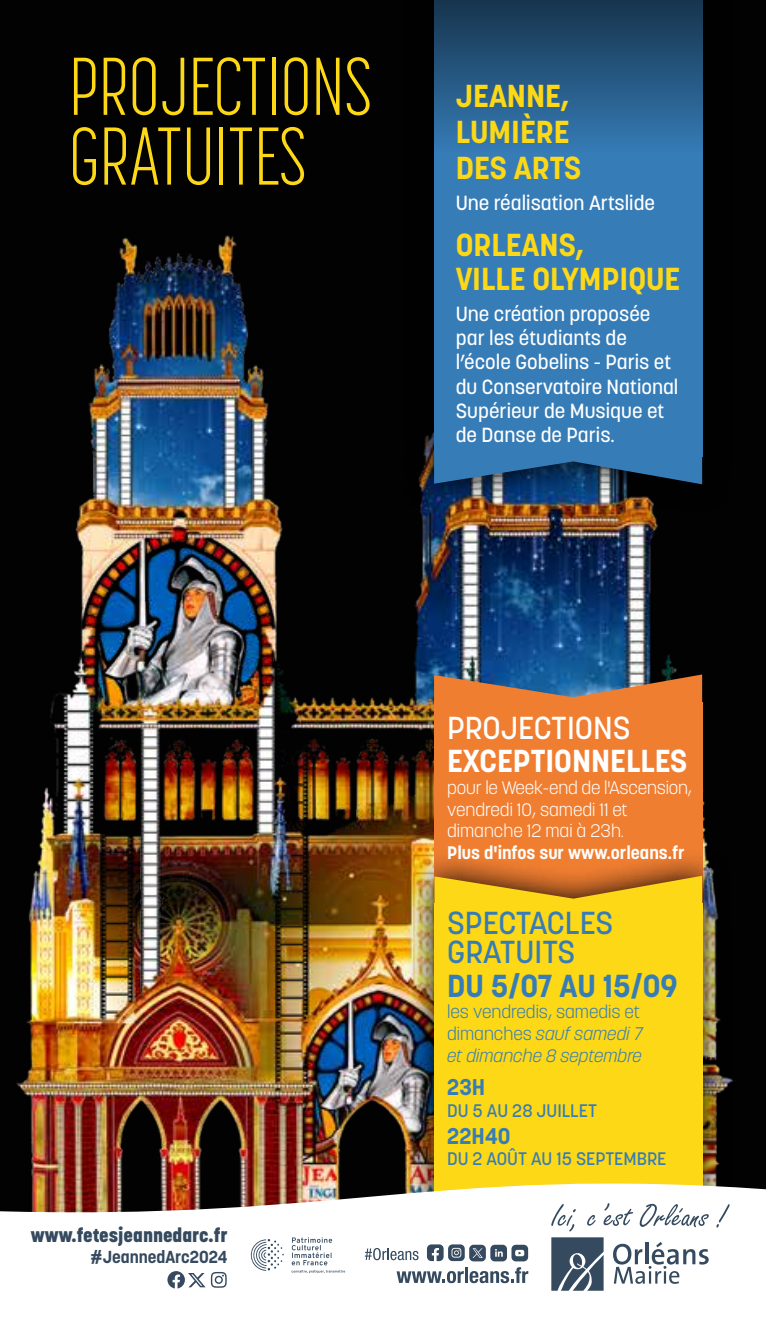
<style>
.page{position:relative;width:766px;height:1340px;background:#fff}
.page>*{position:absolute;margin:0;border:0;box-sizing:border-box;transform-origin:0 0}
.t1{font:300 81px/69.8px "Korolev Compressed";color:#fdd816}
.t2{font:700 31.5px/36px "Korolev";color:#fdd816}
.t3{font:500 31.5px/28.8px "Korolev";color:#367cb7}
.t4{font:700 31.5px "Korolev";color:#fff}
.t5{font:700 31.5px "Korolev";color:#367cb7}
.t6{font:500 31.5px "Korolev";color:#fff}
.t7{font:700 22.5px "Korolev";color:#367cb7}
.t8{font:500 20.25px/24.3px "Korolev";color:#fff}
.t9{font:800 19.35px "Korolev";color:#354a5f}
.t10{font:300 18px/21.6px "Korolev";color:#fff}
.t11{font:300 18px/21.6px "Korolev";color:#367cb7}
.t12{font:500 18px "Korolev";color:#367cb7}
.t13{font:700 18px "Korolev";color:#fff}
.t14{font:700 17.32px "Korolev";color:#354a5f}
.s1{font-style:italic}
</style>
<div class="page">
<div style="left:0;top:0;width:765px;height:1339px;background:#020203"></div>
<img style="left:16px;top:235px;width:717px;height:926px">
<img style="left:434px;top:674px;width:268px;height:28px">
<div style="left:434px;top:702px;width:268px;height:421px;background:#f07e31"></div>
<img style="left:404px;top:848px;width:328px;height:313px">
<svg style="left:434px;top:875px;width:268px;height:28px"></svg>
<div style="left:434px;top:903px;width:268px;height:421px;background:#fdd816"></div>
<svg style="left:404px;top:0;width:328px;height:512px"></svg>
<svg style="left:434px;top:456px;width:268px;height:28px"></svg>
<svg style="left:434px;top:0;width:268px;height:456px;fill:#367cb7"></svg>
<svg style="left:0;top:1161px;width:765px;height:178px;fill:#fff"></svg>
<svg style="left:551px;top:1237px;width:52px;height:53px"></svg>
<svg style="left:613px;top:1241px;width:95px;height:42px"></svg>
<svg style="left:551px;top:1203px;width:24px;height:28px"></svg>
<svg style="left:587px;top:1214px;width:8px;height:11px"></svg>
<svg style="left:603px;top:1203px;width:30px;height:22px"></svg>
<svg style="left:639px;top:1203px;width:69px;height:24px"></svg>
<svg style="left:716px;top:1204px;width:13px;height:23px"></svg>
<svg style="left:396px;top:1270px;width:67px;height:13px"></svg>
<hr style="left:465px;top:1267px;width:3px;height:15px;background:#354a5f">
<svg style="left:469px;top:1267px;width:59px;height:16px"></svg>
<svg style="left:427px;top:1244px;width:101px;height:17px"></svg>
<svg style="left:365px;top:1247px;width:53px;height:13px"></svg>
<svg style="left:291px;top:1237px;width:54px;height:36px"></svg>
<svg style="left:250px;top:1238px;width:34px;height:32px"></svg>
<svg style="left:167px;top:1271px;width:60px;height:17px"></svg>
<h1 class="t1" style="left:69px;top:51px;width:304px">PROJECTIONS<br>GRATUITES</h1>
<h2 class="t2" style="left:455px;top:78px;width:127px">JEANNE,<br>LUMIÈRE<br>DES ARTS</h2>
<p class="t8" style="left:455px;top:190px;width:201px">Une réalisation Artslide</p>
<h2 class="t2" style="left:455px;top:228px;width:226px;line-height:33.8px">ORLEANS,<br>VILLE OLYMPIQUE</h2>
<p class="t8" style="left:455px;top:301px;width:224px">Une création proposée par les étudiants de l’école Gobelins - Paris et du Conservatoire National<br>Supérieur de Musique et de Danse de Paris.</p>
<p class="t9" style="left:31px;top:1222px;width:198px">www.fetesjeannedarc.fr</p>
<p class="t14" style="left:90px;top:1246px;width:138px">#JeannedArc2024</p>
<h2 class="t6" style="left:447px;top:707px;width:185px">PROJECTIONS</h2>
<h2 class="t4" style="left:447px;top:741px;width:242px">EXCEPTIONNELLES</h2>
<p class="t10" style="left:447px;top:776px;width:246px">pour le Week-end de l'Ascension, vendredi 10, samedi 11 et dimanche 12 mai à 23h.</p>
<p class="t13" style="left:447px;top:841px;width:239px">Plus d'infos sur www.orleans.fr</p>
<h2 class="t3" style="left:447px;top:908px;width:168px">SPECTACLES<br>GRATUITS</h2>
<h2 class="t5" style="left:447px;top:965px;width:232px">DU 5/07 AU 15/09</h2>
<p class="t11" style="left:447px;top:1001px;width:197px">les vendredis, samedis et dimanches <span class="s1">sauf samedi 7 et dimanche 8 septembre</span></p>
<p class="t7" style="left:447px;top:1072px;width:40px">23H</p>
<p class="t12" style="left:447px;top:1098px;width:151px">DU 5 AU 28 JUILLET</p>
<p class="t7" style="left:447px;top:1121px;width:65px">22H40</p>
<p class="t12" style="left:447px;top:1147px;width:221px">DU 2 AOÛT AU 15 SEPTEMBRE</p>
</div>
